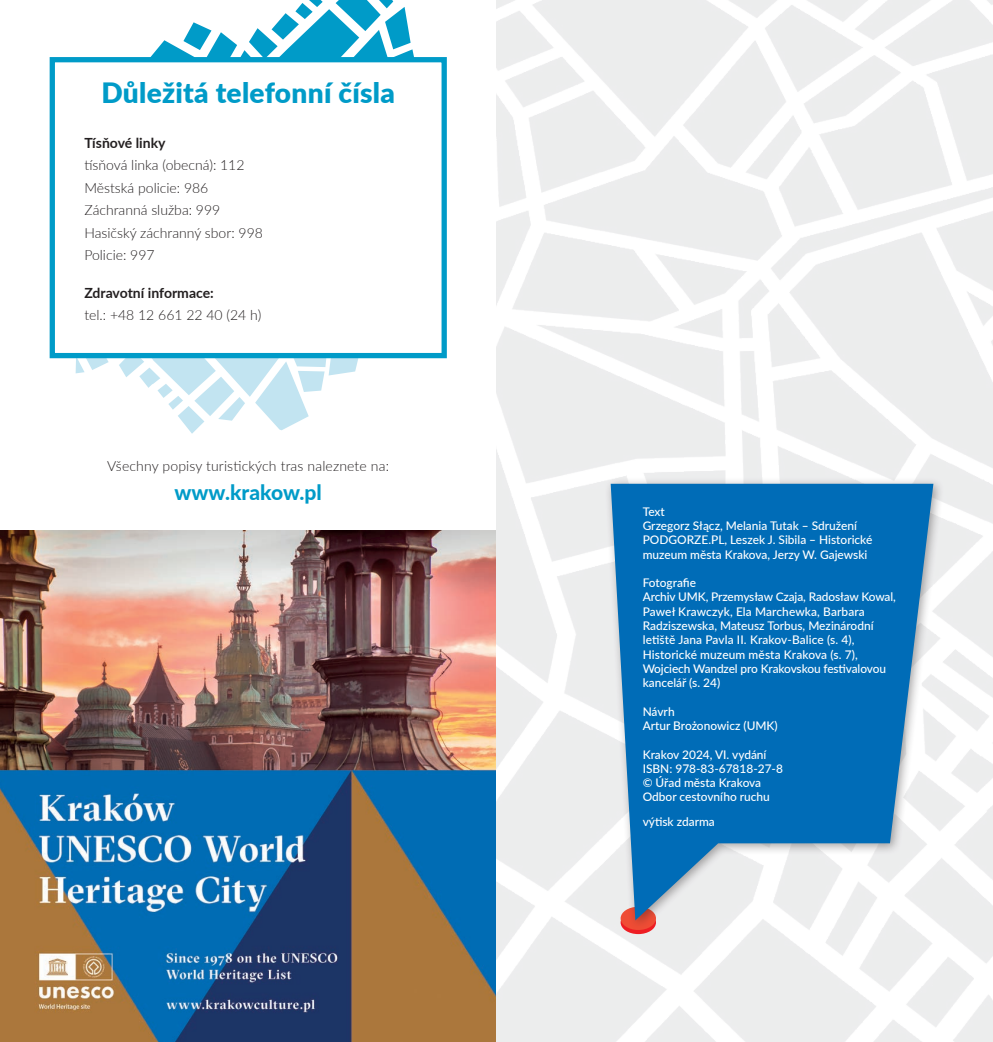
<style>
.page{position:relative;width:993px;height:1042px;background:#fff}
.page>*{position:absolute;margin:0;border:0;box-sizing:border-box;transform-origin:0 0}
.t1{font:900 28px "Lato";letter-spacing:.01em;color:#009bc8}
.t2{font:800 21px "Lato";color:#009bc8}
.t3{font:800 16.62px "Lato";color:#231f20}
.t4{font:300 14px/22.4px "Lato";color:#231f20}
.t5{font:700 14px "Lato";color:#231f20}
.t6{font:500 11.9px/14.3px "Lato";color:#fff}
</style>
<div class="page">
<svg style="left:75px;top:361px;width:283px;height:73px"></svg>
<svg style="left:153px;top:0;width:261px;height:54px"></svg>
<svg style="left:49px;top:54px;width:398px;height:307px"></svg>
<img style="left:0;top:531px;width:496px;height:511px">
<img style="left:496px;top:0;width:496px;height:1042px">
<div style="left:620px;top:911px;width:35px;height:23px;background:#ee1d23;border-radius:50%"></div>
<div style="left:604px;top:477px;width:340px;height:454px;background:#231f20;opacity:.4"></div>
<svg style="left:610px;top:484px;width:323px;height:436px;background:#3789c3"></svg>
<h1 class="t1" style="left:101px;top:72px;width:295px">Důležitá telefonní čísla</h1>
<p class="t5" style="left:84px;top:132px;width:83px">Tísňové linky</p>
<p class="t4" style="left:84px;top:153px;width:180px">tísňová linka (obecná): 112<br>Městská policie: 986<br>Záchranná služba: 999<br>Hasičský záchranný sbor: 998<br>Policie: 997</p>
<p class="t5" style="left:84px;top:282px;width:131px">Zdravotní informace:</p>
<p class="t4" style="left:84px;top:304px;width:178px">tel.: +48 12 661 22 40 (24 h)</p>
<h3 class="t3" style="left:182px;top:303px;width:82px">Sukiennice</h3>
<p class="t4" style="left:107px;top:455px;width:283px">Všechny popisy turistických tras naleznete na:</p>
<h2 class="t2" style="left:174px;top:476px;width:149px">www.krakow.pl</h2>
<p class="t6" style="left:642px;top:504px;width:231px">Text<br>Grzegorz Słącz, Melania Tutak – Sdružení<br>PODGORZE.PL, Leszek J. Sibila – Historické muzeum města Krakova, Jerzy W. Gajewski</p>
<p class="t6" style="left:642px;top:575px;width:254px">Fotografie<br>Archiv UMK, Przemysław Czaja, Radosław Kowal, Paweł Krawczyk, Ela Marchewka, Barbara Radziszewska, Mateusz Torbus, Mezinárodní letiště Jana Pavla II. Krakov-Balice (s. 4), Historické muzeum města Krakova (s. 7), Wojciech Wandzel pro Krakovskou festivalovou kancelář (s. 24)</p>
<p class="t6" style="left:642px;top:703px;width:136px">Návrh<br>Artur Brożonowicz (UMK)</p>
<p class="t6" style="left:642px;top:746px;width:142px">Krakov 2024, VI. vydání<br>ISBN: 978-83-67818-27-8 © Úřad města Krakova<br>Odbor cestovního ruchu</p>
<p class="t6" style="left:642px;top:813px;width:74px">výtisk zdarma</p>
</div>
